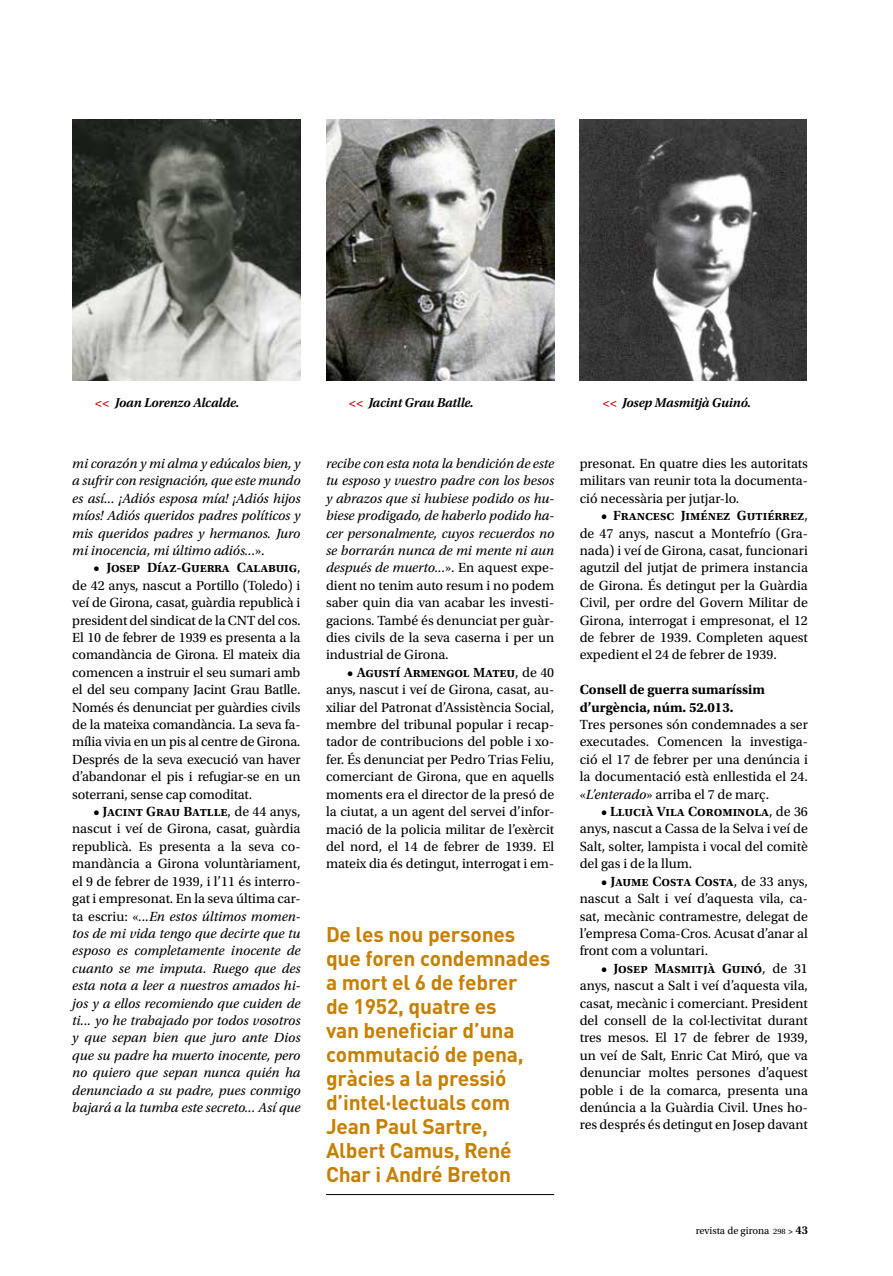
<style>
.page{position:relative;width:893px;height:1276px;background:#fff}
.page>*{position:absolute;margin:0;border:0;box-sizing:border-box;transform-origin:0 0}
.t1{font:700 21px/24px "FFDIN Pro";letter-spacing:-.01em;color:#c68000}
.t2{font:13.95px/17.4px "Utopia Std";color:#000;text-align:justify}
.t3{font:italic 13.95px/17.4px "Utopia Std";color:#000;text-align:justify}
.t4{font:700 13.95px/17.4px "Utopia Std";color:#000}
.t5{font:italic 600 13.5px "Utopia Std";letter-spacing:-.015em;color:#000}
.t6{font:10.5px "Utopia Std";color:#000}
.s1{color:#ce0b10}
.s2{font-style:normal}
.s3{font-weight:600}
.s4{font-weight:600;font-style:normal}
.s5{font-style:italic}
.s6{font-size:8.25px}
.s7{font-weight:600;font-size:9px}
.s8{font-weight:600;font-size:12px}
</style>
<div class="page">
<hr style="left:326px;top:1194px;width:228px;height:1px;background:#000">
<img style="left:326px;top:120px;width:228px;height:261px">
<img style="left:72px;top:120px;width:228px;height:261px">
<img style="left:580px;top:120px;width:226px;height:261px">
<p class="t5" style="left:95px;top:395px;width:146px"><span class="s1">&lt;&lt;</span> Joan Lorenzo Alcalde.</p>
<p class="t5" style="left:349px;top:395px;width:127px"><span class="s1">&lt;&lt;</span> Jacint Grau Batlle.</p>
<p class="t5" style="left:602px;top:395px;width:150px"><span class="s1">&lt;&lt;</span> Josep Masmitjà Guinó.</p>
<p class="t3" style="left:72px;top:455px;width:230px">mi corazón y mi alma y edúcalos bien, y a sufrir con resignación, que este mundo es así... ¡Adiós esposa mía! ¡Adiós hijos míos! Adiós queridos padres políticos y mis queridos padres y hermanos. Juro mi inocencia, mi último adiós...<span class="s2">».</span></p>
<p class="t2" style="left:72px;top:559px;width:230px;text-indent:21px"><span class="s3">• Josep Díaz-Guerra Calabuig</span>, de 42 anys, nascut a Portillo (Toledo) i veí de Girona, casat, guàrdia republicà i president del sindicat de la CNT del cos.<br>El 10 de febrer de 1939 es presenta a la comandància de Girona. El mateix dia comencen a instruir el seu sumari amb el del seu company Jacint Grau Batlle.<br>Només és denunciat per guàrdies civils de la mateixa comandància. La seva fa&shy;mília vivia en un pis al centre de Girona.<br>Després de la seva execució van haver d’abandonar el pis i refugiar-se en un soterrani, sense cap comoditat.</p>
<p class="t3" style="left:72px;top:803px;width:230px;text-indent:21px"><span class="s4">• Jacint Grau Batlle</span><span class="s2">, de 44 anys, nascut i veí de Girona, casat, guàrdia republicà. Es presenta a la seva co&shy;mandància a Girona voluntàriament, el 9 de febrer de 1939, i l’11 és interro&shy;gat i empresonat. En la seva última car&shy;ta escriu: «</span>...En estos últimos momen&shy;tos de mi vida tengo que decirte que tu esposo es completamente inocente de cuanto se me imputa. Ruego que des esta nota a leer a nuestros amados hi&shy;jos y a ellos recomiendo que cuiden de ti... yo he trabajado por todos vosotros y que sepan bien que juro ante Dios que su padre ha muerto inocente, pero no quiero que sepan nunca quién ha denunciado a su padre, pues conmigo bajará a la tumba este secreto... Así que</p>
<p class="t3" style="left:326px;top:455px;width:230px">recibe con esta nota la bendición de este tu esposo y vuestro padre con los besos y abrazos que si hubiese podido os hu&shy;biese prodigado, de haberlo podido ha&shy;cer personalmente, cuyos recuerdos no se borrarán nunca de mi mente ni aun después de muerto...<span class="s2">». En aquest expe&shy;dient no tenim auto resum i no podem saber quin dia van acabar les investi&shy;gacions. També és denunciat per guàr&shy;dies civils de la seva caserna i per un industrial de Girona.</span></p>
<p class="t2" style="left:326px;top:664px;width:230px;text-indent:21px"><span class="s3">• Agustí Armengol Mateu</span>, de 40 anys, nascut i veí de Girona, casat, au&shy;xiliar del Patronat d’Assistència Social, membre del tribunal popular i recap&shy;tador de contribucions del poble i xo&shy;fer. És denunciat per Pedro Trias Feliu, comerciant de Girona, que en aquells moments era el director de la presó de la ciutat, a un agent del servei d’infor&shy;mació de la policia militar de l’exèrcit del nord, el 14 de febrer de 1939. El mateix dia és detingut, interrogat i em-</p>
<h1 class="t1" style="left:326px;top:919px;width:226px">De les nou persones que foren condemnades a mort el 6 de febrer<br>de 1952, quatre es<br>van beneficiar d’una commutació de pena, gràcies a la pressió d’intel·lectuals com<br>Jean Paul Sartre,<br>Albert Camus, René<br>Char i André Breton</h1>
<p class="t2" style="left:580px;top:455px;width:230px">presonat. En quatre dies les autoritats militars van reunir tota la documenta&shy;ció necessària per jutjar-lo.</p>
<p class="t2" style="left:580px;top:507px;width:230px;text-indent:21px"><span class="s3">• Francesc Jiménez Gutiérrez</span>, de 47 anys, nascut a Montefrío (Gra&shy;nada) i veí de Girona, casat, funcionari agutzil del jutjat de primera instancia de Girona. És detingut per la Guàrdia Civil, per ordre del Govern Militar de Girona, interrogat i empresonat, el 12 de febrer de 1939. Completen aquest expedient el 24 de febrer de 1939.</p>
<p class="t4" style="left:580px;top:681px;width:187px">Consell de guerra sumaríssim d’urgència, núm. 52.013.</p>
<p class="t2" style="left:580px;top:716px;width:230px">Tres persones són condemnades a ser executades. Comencen la investiga&shy;ció el 17 de febrer per una denúncia i la documentació està enllestida el 24. «<span class="s5">L’enterado</span>» arriba el 7 de març.</p>
<p class="t2" style="left:580px;top:803px;width:230px;text-indent:21px"><span class="s3">• Llucià Vila Corominola</span>, de 36 anys, nascut a Cassa de la Selva i veí de Salt, solter, lampista i vocal del comitè del gas i de la llum.</p>
<p class="t2" style="left:580px;top:872px;width:230px;text-indent:21px"><span class="s3">• Jaume Costa Costa</span>, de 33 anys, nascut a Salt i veí d’aquesta vila, ca&shy;sat, mecànic contramestre, delegat de l’empresa Coma-Cros. Acusat d’anar al front com a voluntari.</p>
<p class="t2" style="left:580px;top:959px;width:230px;text-indent:21px"><span class="s3">• Josep Masmitjà Guinó</span>, de 31 anys, nascut a Salt i veí d’aquesta vila, casat, mecànic i comerciant. President del consell de la col·lectivitat durant tres mesos. El 17 de febrer de 1939, un veí de Salt, Enric Cat Miró, que va denunciar moltes persones d’aquest poble i de la comarca, presenta una denúncia a la Guàrdia Civil. Unes ho&shy;res després és detingut en Josep davant</p>
<p class="t6" style="left:696px;top:1224px;width:114px">revista de girona <span class="s6">298</span> <span class="s7">&gt;</span> <span class="s8">43</span></p>
</div>
